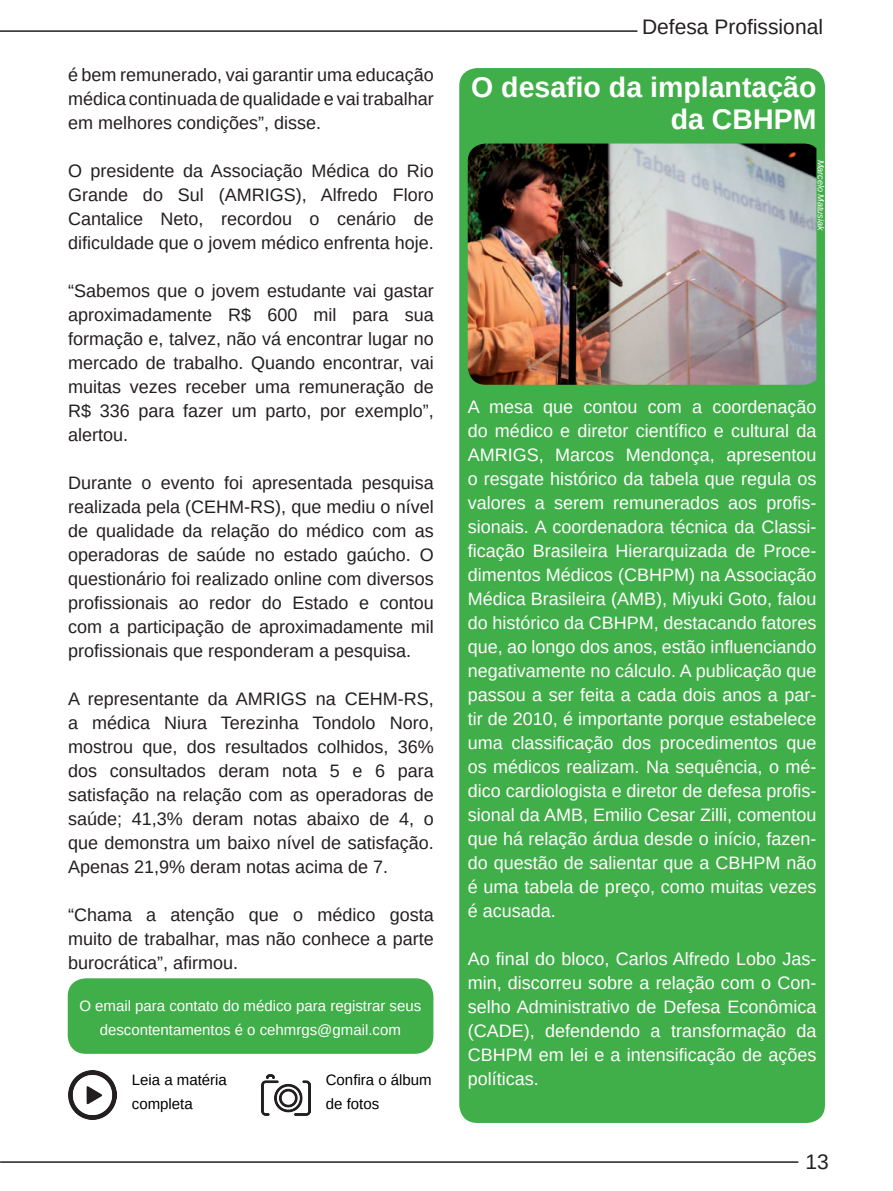
<style>
.page{position:relative;width:893px;height:1191px;background:#fff}
.page>*{position:absolute;margin:0;border:0;box-sizing:border-box;transform-origin:0 0}
.t1{font:700 28.5px/31.5px "Liberation Sans";color:#fff;text-align:right}
.t2{font:21px "Liberation Sans";color:#231f20}
.t3{font:18px/24px "Liberation Sans";color:#231f20;text-align:justify}
.t4{font:18px/24px "Liberation Sans";color:#fff;text-align:justify}
.t5{font:15px/24px "Liberation Sans";color:#fff;text-align:center}
.t6{font:15px/24px "Liberation Sans";color:#000}
.t7{font:italic 9px "Liberation Sans";color:#fff}
</style>
<div class="page">
<div style="left:68px;top:978px;width:365px;height:75px;background:#40ae49;border-radius:18px"></div>
<div style="left:459px;top:68px;width:366px;height:1055px;background:#40ae49;border-radius:18px"></div>
<img style="left:468px;top:144px;width:348px;height:241px">
<hr style="left:0;top:30px;width:637px;height:2px;background:#231f20">
<hr style="left:1px;top:1161px;width:797px;height:1px;background:#231f20">
<img style="left:68px;top:1070px;width:49px;height:49px">
<img style="left:262px;top:1074px;width:48px;height:42px">
<p class="t3" style="left:68px;top:63px;width:367px">é bem remunerado, vai garantir uma educação médica continuada de qualidade e vai trabalhar em melhores condições”, disse.</p>
<p class="t3" style="left:68px;top:159px;width:367px">O presidente da Associação Médica do Rio Grande do Sul (AMRIGS), Alfredo Floro Cantalice Neto, recordou o cenário de dificuldade que o jovem médico enfrenta hoje.</p>
<p class="t3" style="left:68px;top:279px;width:367px">“Sabemos que o jovem estudante vai gastar aproximadamente R$ 600 mil para sua formação e, talvez, não vá encontrar lugar no mercado de trabalho. Quando encontrar, vai muitas vezes receber uma remuneração de R$ 336 para fazer um parto, por exemplo”, alertou.</p>
<p class="t3" style="left:68px;top:471px;width:367px">Durante o evento foi apresentada pesquisa realizada pela (CEHM-RS), que mediu o nível de qualidade da relação do médico com as operadoras de saúde no estado gaúcho. O questionário foi realizado online com diversos profissionais ao redor do Estado e contou com a participação de aproximadamente mil profissionais que responderam a pesquisa.</p>
<p class="t3" style="left:68px;top:687px;width:367px">A representante da AMRIGS na CEHM-RS, a médica Niura Terezinha Tondolo Noro, mostrou que, dos resultados colhidos, 36% dos consultados deram nota 5 e 6 para satisfação na relação com as operadoras de saúde; 41,3% deram notas abaixo de 4, o que demonstra um baixo nível de satisfação.<br>Apenas 21,9% deram notas acima de 7.</p>
<p class="t3" style="left:68px;top:903px;width:367px">“Chama a atenção que o médico gosta muito de trabalhar, mas não conhece a parte burocrática”, afirmou.</p>
<p class="t5" style="left:79px;top:993px;width:343px">O email para contato do médico para registrar seus descontentamentos é o cehmrgs@gmail.com</p>
<p class="t6" style="left:132px;top:1068px;width:97px">Leia a matéria completa</p>
<p class="t6" style="left:326px;top:1068px;width:107px">Confira o álbum de fotos</p>
<p class="t2" style="left:642px;top:13px;width:182px">Defesa Profissional</p>
<h1 class="t1" style="left:471px;top:72px;width:347px">O desafio da implantação da CBHPM</h1>
<p class="t7" style="left:827px;top:160px;width:72px;rotate:90deg">Marcelo Matusiak</p>
<p class="t4" style="left:468px;top:395px;width:350px">A mesa que contou com a coordenação do médico e diretor científico e cultural da AMRIGS, Marcos Mendonça, apresentou o resgate histórico da tabela que regula os valores a serem remunerados aos profis&shy;sionais. A coordenadora técnica da Classi&shy;ficação Brasileira Hierarquizada de Proce&shy;dimentos Médicos (CBHPM) na Associação Médica Brasileira (AMB), Miyuki Goto, falou do histórico da CBHPM, destacando fatores que, ao longo dos anos, estão influenciando negativamente no cálculo. A publicação que passou a ser feita a cada dois anos a par&shy;tir de 2010, é importante porque estabelece uma classificação dos procedimentos que os médicos realizam. Na sequência, o mé&shy;dico cardiologista e diretor de defesa profis&shy;sional da AMB, Emilio Cesar Zilli, comentou que há relação árdua desde o início, fazen&shy;do questão de salientar que a CBHPM não é uma tabela de preço, como muitas vezes é acusada.</p>
<p class="t4" style="left:468px;top:947px;width:350px">Ao final do bloco, Carlos Alfredo Lobo Jas&shy;min, discorreu sobre a relação com o Con&shy;selho Administrativo de Defesa Econômica (CADE), defendendo a transformação da CBHPM em lei e a intensificação de ações políticas.</p>
<p class="t2" style="left:806px;top:1148px;width:25px">13</p>
</div>
